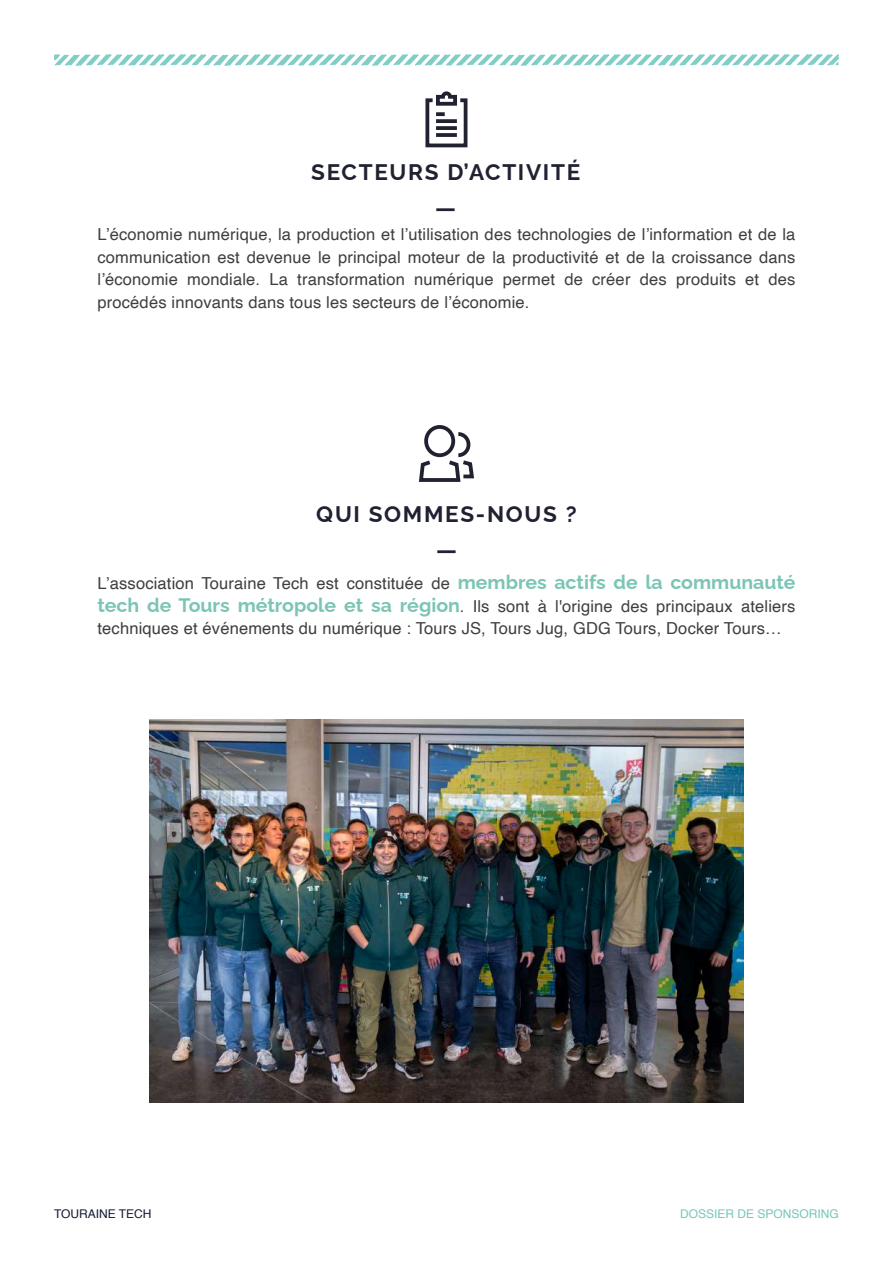
<style>
.page{position:relative;width:893px;height:1263px;background:#fff}
.page>*{position:absolute;margin:0;border:0;box-sizing:border-box;transform-origin:0 0}
.t1{font:700 22.5px/36px "Raleway";letter-spacing:.075em;color:#202232;text-align:center}
.t2{font:16.5px/22.5px "Helvetica";letter-spacing:.01em;color:#3e3e3f;text-align:justify}
.t3{font:12px "Helvetica";color:#74c7ba}
.t4{font:12px "Helvetica";color:#141b30}
.s1{font-family:"Raleway";font-weight:700;font-size:19.5px;color:#7bc5b5}
</style>
<div class="page">
<svg style="left:54px;top:54px;width:785px;height:12px"></svg>
<svg style="left:418px;top:425px;width:56px;height:57px"></svg>
<svg style="left:425px;top:91px;width:43px;height:57px"></svg>
<img style="left:149px;top:719px;width:595px;height:383px">
<h1 class="t1" style="left:311px;top:154px;width:271px">SECTEURS D’ACTIVITÉ —</h1>
<p class="t2" style="left:98px;top:224px;width:699px">L’économie numérique, la production et l’utilisation des technologies de l’information et de la communication est devenue le principal moteur de la productivité et de la croissance dans l’économie mondiale. La transformation numérique permet de créer des produits et des procédés innovants dans tous les secteurs de l’économie.</p>
<h1 class="t1" style="left:316px;top:496px;width:262px">QUI SOMMES-NOUS ? —</h1>
<p class="t2" style="left:98px;top:573px;width:699px">L’association Touraine Tech est constituée de <span class="s1">membres actifs de la communauté tech de Tours métropole et sa région</span>. Ils sont à l'origine des principaux ateliers techniques et événements du numérique : Tours JS, Tours Jug, GDG Tours, Docker Tours…</p>
<p class="t4" style="left:54px;top:1208px;width:99px">TOURAINE TECH</p>
<p class="t3" style="left:680px;top:1208px;width:160px">DOSSIER DE SPONSORING</p>
</div>
